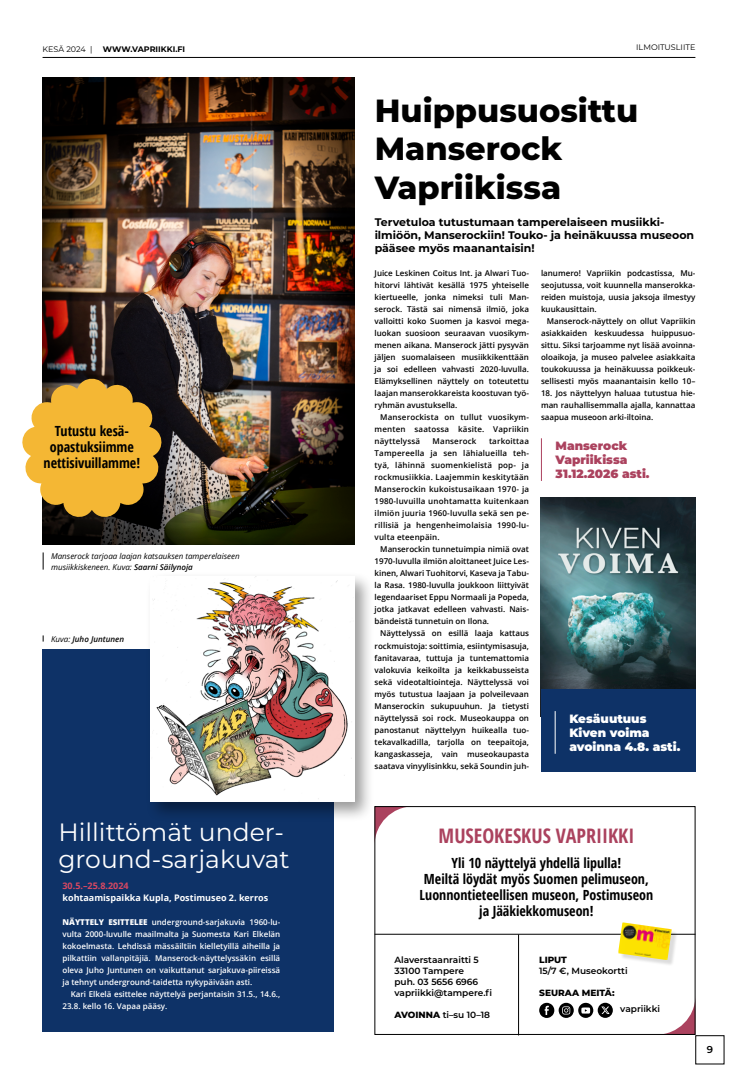
<style>
.page{position:relative;width:738px;height:1078px;background:#fff}
.page>*{position:absolute;margin:0;border:0;box-sizing:border-box;transform-origin:0 0}
.Otsikko_32pt_H3{font:800 32px/38.4px "Montserrat";color:#000}
.Ohut_otsikko_25pt{font:25px/27px "Montserrat";color:#fff}
.Otsikko_25pt{font:700 condensed 20px "Open Sans";color:#ab425e}
.Lisäteksti_14pt{font:700 condensed 14px/16px "Open Sans";color:#000;text-align:center}
.Sitaatti_nosto_12pt_valk{font:900 12px/14px "Montserrat";color:#fff}
.Sitaatti_nosto_12pt_pun{font:900 12px/14px "Montserrat";color:#ab425e}
.Ingressi_11pt{font:700 11px/13px "Montserrat";color:#000}
.t1{font:600 10px "Montserrat";color:#000}
.www-osoite_Yhteystiedot{font:600 9px "Montserrat";color:#000}
.Leipis_infolaatikko{font:700 9px "Open Sans";color:#fff}
.t2{font:800 9px "Montserrat";color:#000}
.Leipis_infolaatikko-2{font:700 9px "Open Sans";color:#d84862}
.Leipis_sis{font:600 8px/12px "Open Sans";color:#000;text-align:justify}
.Leipis_ei_sis{font:600 8px/12px "Open Sans";color:#000;text-align:justify}
.Leipis_ei_sis-2{font:600 8px/12px "Open Sans";color:#fff;text-align:justify}
.Kuvateksti_8pt{font:italic 8px/11px "Open Sans";color:#000}
.Leipis_sis-2{font:600 8px/12px "Open Sans";color:#fff}
.t3{font:8px "Montserrat";color:#000}
.Kuvateksti_8pt-2{font:italic 600 8px "Open Sans";color:#000}
.Master_perusteksti{font:700 8px "Montserrat";color:#000}
.Leipis_sis-3{font:600 8px "Open Sans";letter-spacing:.02em;color:#000}
.s1{font-weight:600}
.s2{font-weight:400}
.s3{font-weight:800}
</style>
<div class="page">
<hr style="left:43px;top:57px;width:651px;height:1px;background:#000">
<div style="left:43px;top:649px;width:291px;height:381px;background:#0e3267"></div>
<img style="left:43px;top:78px;width:311px;height:467px">
<div style="left:144px;top:571px;width:229px;height:250px;background:#000;opacity:.4"></div>
<img style="left:150px;top:576px;width:204px;height:225px">
<svg style="left:376px;top:808px;width:26px;height:27px"></svg>
<svg style="left:655px;top:995px;width:69px;height:69px"></svg>
<hr style="left:518px;top:934px;width:1px;height:101px;background:#000">
<hr style="left:374px;top:933px;width:321px;height:1px;background:#000">
<svg style="left:539px;top:1002px;width:73px;height:15px"></svg>
<svg style="left:43px;top:552px;width:1px;height:17px"></svg>
<svg style="left:22px;top:375px;width:144px;height:147px;background:#be953d"></svg>
<hr style="left:540px;top:438px;width:1px;height:43px;background:#ab425e">
<div style="left:619px;top:924px;width:58px;height:42px;background:#000;opacity:.14"></div>
<img style="left:617px;top:922px;width:54px;height:37px">
<img style="left:540px;top:497px;width:155px;height:219px">
<div style="left:540px;top:689px;width:154px;height:82px;background:#0e3267"></div>
<hr style="left:554px;top:711px;width:1px;height:42px;background:#fff">
<p class="t3" style="left:43px;top:43px;width:51px">KESÄ 2024 |</p>
<p class="t3" style="left:635px;top:42px;width:61px">ILMOITUSLIITE</p>
<p class="Master_perusteksti" style="left:103px;top:43px;width:84px">WWW.VAPRIIKKI.FI</p>
<p class="Lisäteksti_14pt" style="left:44px;top:422px;width:98px">Tutustu kesä&shy;opastuksiimme nettisivuillamme!</p>
<p class="Kuvateksti_8pt" style="left:51px;top:550px;width:190px">Manserock tarjoaa laajan katsauksen tamperelaiseen musiikkiskeneen. Kuva: <span class="s1">Saarni Säilynoja</span></p>
<p class="Kuvateksti_8pt-2" style="left:51px;top:633px;width:75px"><span class="s2">Kuva:</span> Juho Juntunen</p>
<h3 class="Otsikko_32pt_H3" style="left:374px;top:89px;width:265px">Huippusuosittu<br>Manserock<br>Vapriikissa</h3>
<p class="Ingressi_11pt" style="left:374px;top:214px;width:321px">Tervetuloa tutustumaan tamperelaiseen musiikki&shy;ilmiöön, Manserockiin! Touko- ja heinäkuussa museoon pääsee myös maanantaisin!</p>
<p class="Leipis_ei_sis" style="left:374px;top:267px;width:156px">Juice Leskinen Coitus Int. ja Alwari Tuo&shy;hitorvi lähtivät kesällä 1975 yhteiselle kiertueelle, jonka nimeksi tuli Man&shy;serock. Tästä sai nimensä ilmiö, joka valloitti koko Suomen ja kasvoi mega&shy;luokan suosioon seuraavan vuosikym&shy;menen aikana. Manserock jätti pysyvän jäljen suomalaiseen musiikkikenttään ja soi edelleen vahvasti 2020-luvulla.<br>Elämyksellinen näyttely on toteutettu laajan manserokkareista koostuvan työ&shy;ryhmän avustuksella.</p>
<p class="Leipis_sis" style="left:374px;top:411px;width:156px;text-indent:6px">Manserockista on tullut vuosikym&shy;menten saatossa käsite. Vapriikin näyttelyssä</p>
<p class="Leipis_sis" style="left:374px;top:435px;width:156px;text-indent:114px">tarkoittaa Tampereella ja sen lähialueilla teh&shy;tyä, lähinnä suomenkielistä pop- ja rockmusiikkia. Laajemmin keskitytään Manserockin kukoistusaikaan 1970- ja 1980-luvuilla unohtamatta kuitenkaan ilmiön juuria 1960-luvulla sekä sen pe&shy;rillisiä ja hengenheimolaisia 1990-lu&shy;vulta eteenpäin.</p>
<p class="Leipis_sis" style="left:374px;top:543px;width:156px;text-indent:6px">Manserockin tunnetuimpia nimiä ovat 1970-luvulla ilmiön aloittaneet Juice Les&shy;kinen, Alwari Tuohitorvi, Kaseva ja Tabu&shy;la Rasa. 1980-luvulla joukkoon liittyivät legendaariset Eppu Normaali ja Popeda, jotka jatkavat edelleen vahvasti. Nais&shy;bändeistä tunnetuin on Ilona.</p>
<p class="Leipis_sis" style="left:374px;top:627px;width:156px;text-indent:6px">Näyttelyssä on esillä laaja kattaus rockmuistoja: soittimia, esiintymisasuja, fanitavaraa, tuttuja ja tuntemattomia valokuvia keikoilta ja keikkabusseista sekä videotaltiointeja. Näyttelyssä voi myös tutustua laajaan ja polveilevaan Manserockin sukupuuhun. Ja tietysti näyttelyssä soi rock. Museokauppa on panostanut näyttelyyn huikealla tuo&shy;tekavalkadilla, tarjolla on teepaitoja, kangaskasseja, vain museokaupasta saatava vinyylisinkku, sekä Soundin juh-</p>
<p class="Leipis_sis-3" style="left:432px;top:436px;width:45px">Manserock</p>
<p class="Leipis_sis" style="left:540px;top:267px;width:156px">lanumero! Vapriikin podcastissa, Mu&shy;seojutussa, voit kuunnella manserokka&shy;reiden muistoja, uusia jaksoja ilmestyy kuukausittain.</p>
<p class="Leipis_sis" style="left:540px;top:315px;width:156px;text-indent:6px">Manserock-näyttely on ollut Vapriikin asiakkaiden keskuudessa huippusuo&shy;sittu. Siksi tarjoamme nyt lisää avoinna&shy;oloaikoja, ja museo palvelee asiakkaita toukokuussa ja heinäkuussa poikkeuk&shy;sellisesti myös maanantaisin kello 10–</p>
<p class="Leipis_sis" style="left:540px;top:387px;width:156px">18. Jos näyttelyyn haluaa tutustua hie&shy;man rauhallisemmalla ajalla, kannattaa saapua museoon arki-iltoina.</p>
<p class="Sitaatti_nosto_12pt_pun" style="left:555px;top:438px;width:95px">Manserock<br>Vapriikissa<br>31.12.2026 asti.</p>
<p class="Sitaatti_nosto_12pt_valk" style="left:569px;top:710px;width:112px">Kesäuutuus<br>Kiven voima avoinna 4.8. asti.</p>
<p class="Ohut_otsikko_25pt" style="left:58px;top:817px;width:233px">Hillittömät under&shy;ground-sarjakuvat</p>
<p class="Leipis_infolaatikko-2" style="left:62px;top:878px;width:68px">30.5.–25.8.2024</p>
<p class="Leipis_infolaatikko" style="left:62px;top:890px;width:207px">kohtaamispaikka Kupla, Postimuseo 2. kerros</p>
<p class="Leipis_ei_sis-2" style="left:62px;top:915px;width:219px"><span class="s3">NÄYTTELY ESITTELEE</span> underground-sarjakuvia 1960-lu&shy;vulta 2000-luvulle maailmalta ja Suomesta Kari Elkelän kokoelmasta. Lehdissä mässäiltiin kielletyillä aiheilla ja pilkattiin vallanpitäjiä. Manserock-näyttelyssäkin esillä oleva Juho Juntunen on vaikuttanut sarjakuva-piireissä ja tehnyt underground-taidetta nykypäivään asti.</p>
<p class="Leipis_sis-2" style="left:62px;top:987px;width:219px;text-indent:8px">Kari Elkelä esittelee näyttelyä perjantaisin 31.5., 14.6.,<br>23.8. kello 16. Vapaa pääsy.</p>
<p class="Otsikko_25pt" style="left:438px;top:822px;width:197px">MUSEOKESKUS VAPRIIKKI</p>
<p class="Lisäteksti_14pt" style="left:419px;top:854px;width:235px">Yli 10 näyttelyä yhdellä lipulla!<br>Meiltä löydät myös Suomen pelimuseon, Luonnontieteellisen museon, Postimuseon ja Jääkiekkomuseon!</p>
<p class="t2" style="left:538px;top:952px;width:29px">LIPUT</p>
<p class="www-osoite_Yhteystiedot" style="left:538px;top:963px;width:90px">15/7 €, Museokortti</p>
<p class="t2" style="left:538px;top:985px;width:77px">SEURAA MEITÄ:</p>
<p class="www-osoite_Yhteystiedot" style="left:619px;top:1002px;width:41px">vapriikki</p>
<p class="www-osoite_Yhteystiedot" style="left:394px;top:952px;width:86px">Alaverstaanraitti 5</p>
<p class="www-osoite_Yhteystiedot" style="left:394px;top:963px;width:71px">33100 Tampere</p>
<p class="www-osoite_Yhteystiedot" style="left:394px;top:974px;width:85px">puh. 03 5656 6966</p>
<p class="www-osoite_Yhteystiedot" style="left:394px;top:985px;width:99px">vapriikki@tampere.fi</p>
<p class="www-osoite_Yhteystiedot" style="left:394px;top:1007px;width:97px"><span class="s3">AVOINNA</span> ti–su 10–18</p>
<p class="t1" style="left:706px;top:1042px;width:8px">9</p>
</div>
